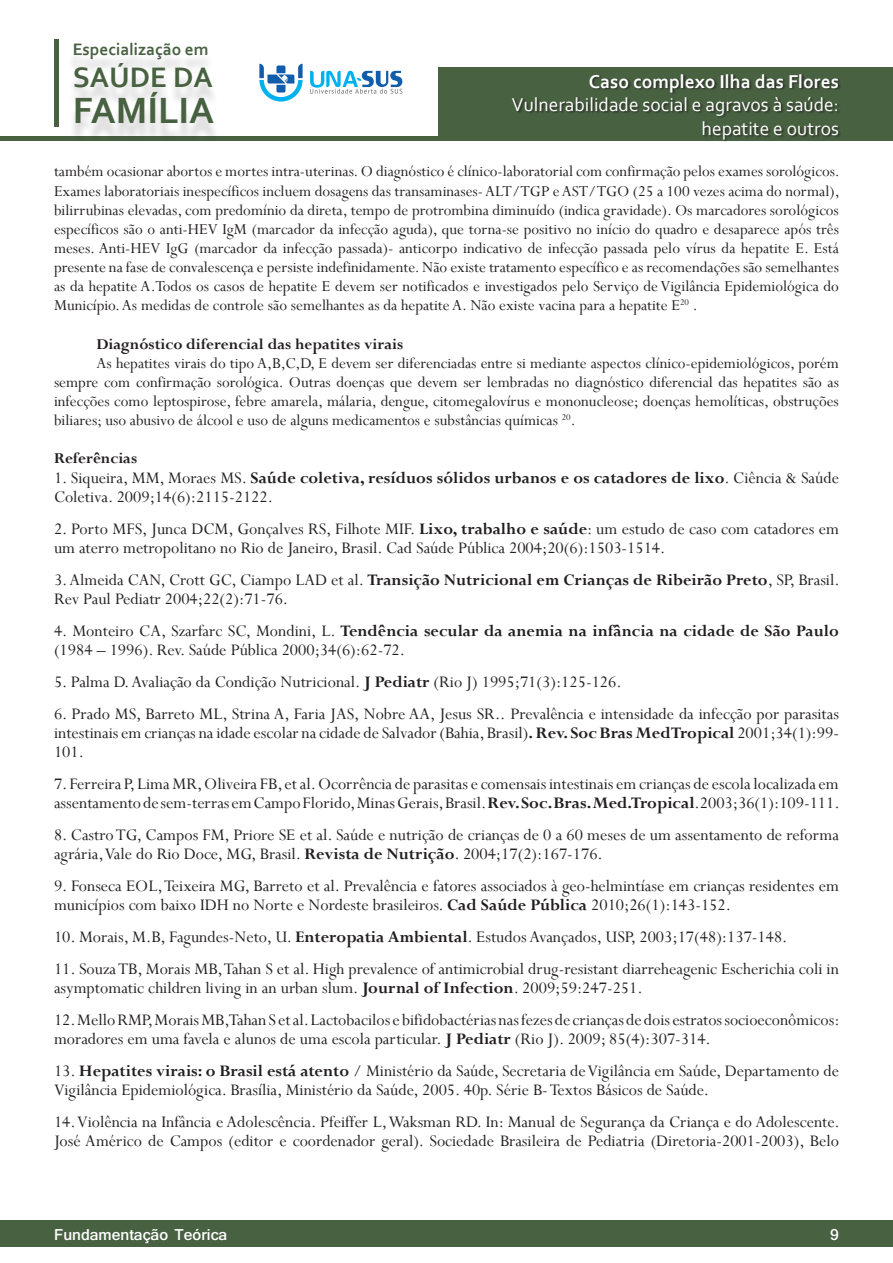
<style>
.page{position:relative;width:893px;height:1263px;background:#fff}
.page>*{position:absolute;margin:0;border:0;box-sizing:border-box;transform-origin:0 0}
.t1{font:700 38.25px "Corbel";color:#486141}
.t2{font:700 29.55px "Corbel";color:#486141}
.t3{font:19.5px/23.4px "Corbel";color:#fff;text-align:right}
.t4{font:700 19.5px "Corbel";color:#fff}
.Referencia_Bibliogra{font:18px/19.2px "Perpetua";color:#231f20}
.t5{font:700 17.4px "Corbel";color:#486141}
.Paragrafo_basico{font:16.8px/19.2px "Perpetua";color:#231f20;text-align:justify}
.Sub-sub_paragrafo{font:700 16.8px "Perpetua";color:#231f20}
.Sub-Paragrafo_bold{font:700 16.8px "Perpetua";color:#231f20}
.t6{font:700 16.5px "Shruti";color:#fff}
.s1{font-weight:700}
</style>
<div class="page">
<div style="left:438px;top:67px;width:455px;height:73px;background:#486141"></div>
<hr style="left:0;top:136px;width:893px;height:4px;background:#486141">
<div style="left:512px;top:74px;width:330px;height:68px;background:#231f20;opacity:.75"></div>
<div style="left:0;top:1220px;width:893px;height:27px;background:#486141"></div>
<div style="left:54px;top:39px;width:5px;height:87px;background:#486141"></div>
<div style="left:67px;top:49px;width:153px;height:94px;background:#231f20;opacity:.2"></div>
<svg style="left:259px;top:64px;width:44px;height:38px"></svg>
<svg style="left:310px;top:71px;width:92px;height:23px"></svg>
<p class="t5" style="left:73px;top:38px;width:137px">Especialização em</p>
<h2 class="t2" style="left:73px;top:59px;width:142px">SAÚDE DA</h2>
<h1 class="t1" style="left:73px;top:87px;width:143px">FAMÍLIA</h1>
<p class="t4" style="left:589px;top:69px;width:252px">Caso complexo Ilha das Flores</p>
<p class="t3" style="left:512px;top:93px;width:329px">Vulnerabilidade social e agravos à saúde: hepatite e outros</p>
<p class="Paragrafo_basico" style="left:54px;top:162px;width:787px">também ocasionar abortos e mortes intra-uterinas. O diagnóstico é clínico-laboratorial com confirmação pelos exames sorológicos.<br>Exames laboratoriais inespecíficos incluem dosagens das transaminases- ALT/TGP e AST/TGO (25 a 100 vezes acima do normal), bilirrubinas elevadas, com predomínio da direta, tempo de protrombina diminuído (indica gravidade). Os marcadores sorológicos específicos são o anti-HEV IgM (marcador da infecção aguda), que torna-se positivo no início do quadro e desaparece após três meses. Anti-HEV IgG (marcador da infecção passada)- anticorpo indicativo de infecção passada pelo vírus da hepatite E. Está presente na fase de convalescença e persiste indefinidamente. Não existe tratamento específico e as recomendações são semelhantes as da hepatite A.Todos os casos de hepatite E devem ser notificados e investigados pelo Serviço de Vigilância Epidemiológica do Município. As medidas de controle são semelhantes as da hepatite A. Não existe vacina para a hepatite E<sup>20</sup> .</p>
<p class="Sub-sub_paragrafo" style="left:97px;top:333px;width:308px">Diagnóstico diferencial das hepatites virais</p>
<p class="Paragrafo_basico" style="left:54px;top:353px;width:786px;text-indent:43px">As hepatites virais do tipo A,B,C,D, E devem ser diferenciadas entre si mediante aspectos clínico-epidemiológicos, porém sempre com confirmação sorológica. Outras doenças que devem ser lembradas no diagnóstico diferencial das hepatites são as infecções como leptospirose, febre amarela, málaria, dengue, citomegalovírus e mononucleose; doenças hemolíticas, obstruções biliares; uso abusivo de álcool e uso de alguns medicamentos e substâncias químicas <sup>20</sup>.</p>
<p class="Sub-Paragrafo_bold" style="left:54px;top:448px;width:85px">Referências</p>
<p class="Referencia_Bibliogra" style="left:54px;top:467px;width:786px">1. Siqueira, MM, Moraes MS. <span class="s1">Saúde coletiva, resíduos sólidos urbanos e os catadores de lixo</span>. Ciência &amp; Saúde<br>Coletiva. 2009;14(6):2115-2122.</p>
<p class="Referencia_Bibliogra" style="left:54px;top:518px;width:786px">2. Porto MFS, Junca DCM, Gonçalves RS, Filhote MIF. <span class="s1">Lixo, trabalho e saúde</span>: um estudo de caso com catadores em um aterro metropolitano no Rio de Janeiro, Brasil. Cad Saúde Pública 2004;20(6):1503-1514.</p>
<p class="Referencia_Bibliogra" style="left:54px;top:569px;width:787px">3. Almeida CAN, Crott GC, Ciampo LAD et al. <span class="s1">Transição Nutricional em Crianças de Ribeirão Preto</span>, SP, Brasil.<br>Rev Paul Pediatr 2004;22(2):71-76.</p>
<p class="Referencia_Bibliogra" style="left:54px;top:621px;width:786px">4. Monteiro CA, Szarfarc SC, Mondini, L. <span class="s1">Tendência secular da anemia na infância na cidade de São Paulo </span>(1984 – 1996). Rev. Saúde Pública 2000;34(6):62-72.</p>
<p class="Referencia_Bibliogra" style="left:54px;top:672px;width:569px">5. Palma D. Avaliação da Condição Nutricional. <span class="s1">J Pediatr</span> (Rio J) 1995;71(3):125-126.</p>
<p class="Referencia_Bibliogra" style="left:54px;top:703px;width:786px;text-align:justify">6. Prado MS, Barreto ML, Strina A, Faria JAS, Nobre AA, Jesus SR.. Prevalência e intensidade da infecção por parasitas intestinais em crianças na idade escolar na cidade de Salvador (Bahia, Brasil)<span class="s1">. Rev. Soc Bras Med Tropical</span> 2001;34(1):99- 101.</p>
<p class="Referencia_Bibliogra" style="left:54px;top:774px;width:787px">7. Ferreira P, Lima MR, Oliveira FB, et al. Ocorrência de parasitas e comensais intestinais em crianças de escola localizada em assentamento de sem-terras em Campo Florido, Minas Gerais, Brasil. <span class="s1">Rev. Soc. Bras. Med. Tropical</span>.2003;36(1):109-111.</p>
<p class="Referencia_Bibliogra" style="left:54px;top:825px;width:786px">8. Castro TG, Campos FM, Priore SE et al. Saúde e nutrição de crianças de 0 a 60 meses de um assentamento de reforma agrária, Vale do Rio Doce, MG, Brasil. <span class="s1">Revista de Nutrição</span>. 2004;17(2):167-176.</p>
<p class="Referencia_Bibliogra" style="left:54px;top:876px;width:786px">9. Fonseca EOL, Teixeira MG, Barreto et al. Prevalência e fatores associados à geo-helmintíase em crianças residentes em municípios com baixo IDH no Norte e Nordeste brasileiros. <span class="s1">Cad Saúde Pública</span> 2010;26(1):143-152.</p>
<p class="Referencia_Bibliogra" style="left:54px;top:927px;width:735px">10. Morais, M.B, Fagundes-Neto, U. <span class="s1">Enteropatia Ambiental</span>. Estudos Avançados, USP, 2003;17(48):137-148.</p>
<p class="Referencia_Bibliogra" style="left:54px;top:959px;width:786px">11. Souza TB, Morais MB, Tahan S et al. High prevalence of antimicrobial drug-resistant diarreheagenic Escherichia coli in asymptomatic children living in an urban slum. <span class="s1">Journal of Infection</span>. 2009;59:247-251.</p>
<p class="Referencia_Bibliogra" style="left:54px;top:1010px;width:787px">12. Mello RMP, Morais MB, Tahan S et al. Lactobacilos e bifidobactérias nas fezes de crianças de dois estratos socioeconômicos: moradores em uma favela e alunos de uma escola particular. <span class="s1">J Pediatr</span> (Rio J). 2009; 85(4):307-314.</p>
<p class="Referencia_Bibliogra" style="left:54px;top:1061px;width:786px">13. <span class="s1">Hepatites virais: o Brasil está atento</span> / Ministério da Saúde, Secretaria de Vigilância em Saúde, Departamento de<br>Vigilância Epidemiológica. Brasília, Ministério da Saúde, 2005. 40p. Série B- Textos Básicos de Saúde.</p>
<p class="Referencia_Bibliogra" style="left:54px;top:1112px;width:787px">14. Violência na Infância e Adolescência. Pfeiffer L, Waksman RD. In: Manual de Segurança da Criança e do Adolescente.<br>José Américo de Campos (editor e coordenador geral). Sociedade Brasileira de Pediatria (Diretoria-2001-2003), Belo</p>
<p class="t6" style="left:54px;top:1225px;width:175px">Fundamentação Teórica</p>
<p class="t6" style="left:830px;top:1225px;width:10px">9</p>
</div>
